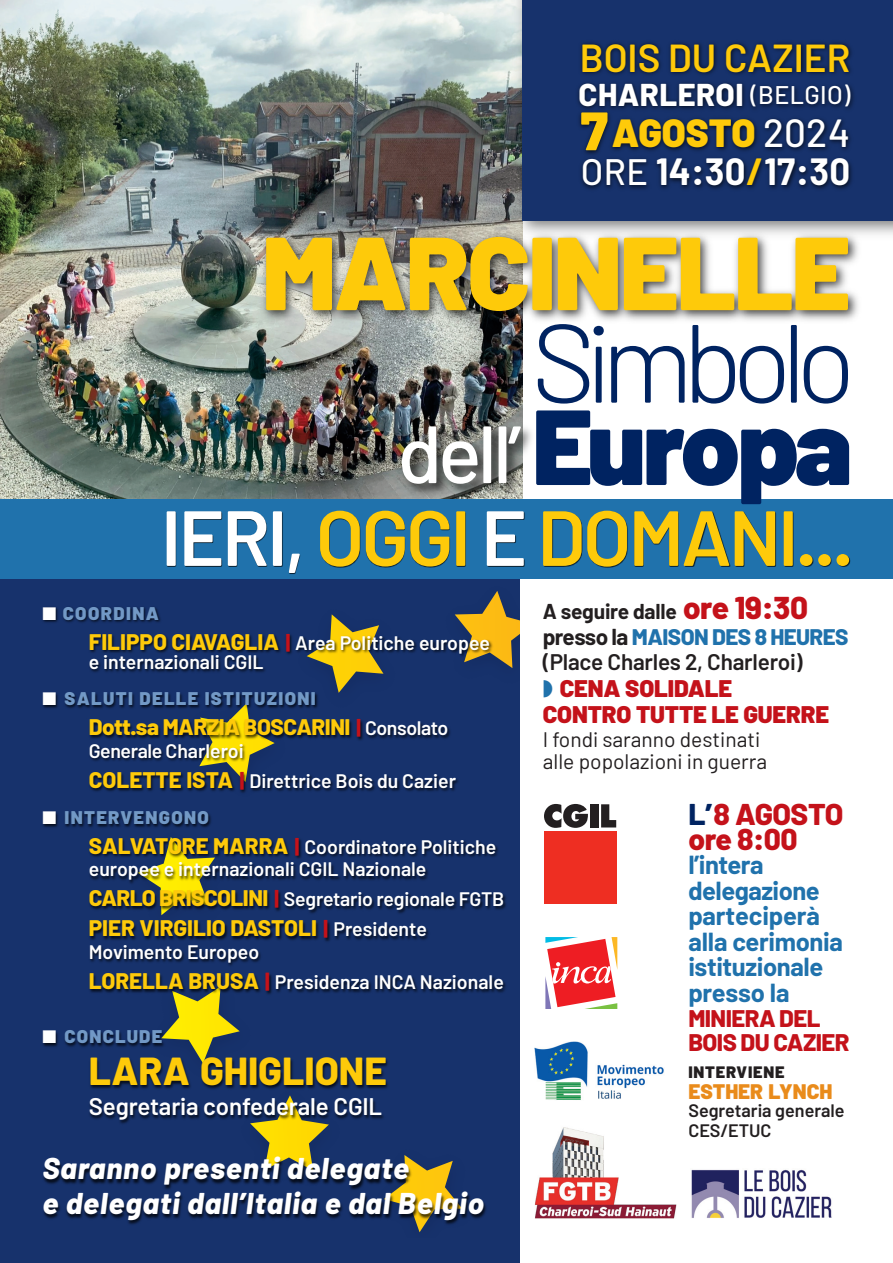
<style>
.page{position:relative;width:893px;height:1263px;background:#fff}
.page>*{position:absolute;margin:0;border:0;box-sizing:border-box;transform-origin:0 0}
.t1{font:300 111px "Barlow";letter-spacing:-.095em;color:#002361}
.t2{font:900 106.5px "Barlow";letter-spacing:-.025em;color:#002361}
.t3{font:900 103.5px "Barlow";letter-spacing:-.02em;color:#feca0a}
.t4{font:500 81px "Barlow";color:#fff}
.t5{font:600 78px "Barlow";letter-spacing:-.035em;color:#feca0a}
.t6{font:900 39.15px "Barlow";color:#feca0a}
.t7{font:800 39px "Barlow";color:#feca0a}
.t8{font:600 39px "Barlow";color:#feca0a}
.t9{font:700 37.05px "Barlow";letter-spacing:.01em;color:#fff}
.t10{font:800 31.5px "Barlow";letter-spacing:.015em;color:#fff}
.t11{font:italic 800 30px "Barlow";letter-spacing:.03em;color:#fff}
.t12{font:800 30px "Barlow";letter-spacing:-.015em;color:#c4121a}
.t13{font:700 25.5px "Barlow";letter-spacing:-.015em;color:#2072ac}
.t14{font:900 24px "Barlow";letter-spacing:-.005em;color:#c4121a}
.t15{font:600 24px "Barlow";letter-spacing:-.005em;color:#fff}
.t16{font:800 24px "Barlow";letter-spacing:-.025em;color:#c4121a}
.t17{font:800 22.5px "Barlow";letter-spacing:-.02em;color:#feca0a}
.t18{font:800 22.5px "Barlow";color:#feca0a}
.t19{font:600 22.5px "Barlow";letter-spacing:-.01em;color:#231f20}
.t20{font:800 22.5px "Barlow";letter-spacing:-.025em;color:#2072ac}
.t21{font:21px "Barlow";color:#231f20}
.t22{font:700 21px "Barlow";letter-spacing:-.01em;color:#231f20}
.t23{font:900 21px "Barlow";color:#e98b1b}
.t24{font:600 19.5px "Barlow";color:#fff}
.t25{font:900 18.3px "Barlow";letter-spacing:.075em;color:#7299c6}
.t26{font:600 18px "Barlow";color:#231f20}
.t27{font:900 16.5px "Barlow";letter-spacing:.05em;color:#231f20}
.s1{font-weight:500;font-size:25.5px}
.s2{font-size:54px}
.s3{font-weight:500;color:#fff}
.s4{font-weight:500;font-size:36.75px}
.s5{color:#feca0a}
.s6{color:#fff}
.s7{font-weight:800;font-size:22.5px;color:#feca0a}
.s8{font-weight:800;font-size:21px;color:#c4121a}
.s9{font-size:21px;color:#c4121a}
.s10{font-weight:600;font-size:19.5px;color:#fff}
.s11{font-weight:800;font-size:21.45px;color:#c4121a}
.s12{font-weight:800;font-size:31.5px;color:#c4121a}
.s13{font-weight:700;color:#231f20}
.s14{color:#002361}
</style>
<div class="page">
<img style="left:0;top:0;width:523px;height:499px">
<div style="left:0;top:500px;width:523px;height:763px;background:#17326c"></div>
<div style="left:522px;top:0;width:371px;height:220px;background:#17326c"></div>
<img style="left:236px;top:370px;width:296px;height:113px">
<svg style="left:544px;top:804px;width:44px;height:24px"></svg>
<div style="left:590px;top:804px;width:8px;height:23px;background:#231f20"></div>
<svg style="left:601px;top:804px;width:15px;height:23px"></svg>
<div style="left:544px;top:832px;width:72px;height:72px;background:#ee2e22"></div>
<svg style="left:545px;top:937px;width:72px;height:72px"></svg>
<img style="left:539px;top:1041px;width:125px;height:59px">
<img style="left:691px;top:1169px;width:141px;height:49px">
<img style="left:10px;top:483px;width:883px;height:113px">
<img style="left:42px;top:596px;width:497px;height:650px">
<img style="left:0;top:197px;width:893px;height:168px">
<img style="left:487px;top:16px;width:406px;height:196px">
<img style="left:533px;top:1125px;width:144px;height:96px">
<p class="t8" style="left:580px;top:33px;width:272px">BOIS DU CAZIER</p>
<p class="t10" style="left:579px;top:74px;width:273px">CHARLEROI <span class="s1">(BELGIO)</span></p>
<p class="t6" style="left:581px;top:107px;width:271px"><span class="s2">7</span>AGOSTO <span class="s3">2024</span></p>
<p class="t9" style="left:581px;top:148px;width:271px"><span class="s4">ORE</span> 14:30<span class="s5">/</span>17:30</p>
<p class="t3" style="left:262px;top:207px;width:590px">MARCINELLE</p>
<p class="t1" style="left:531px;top:292px;width:326px">Simbolo</p>
<p class="t2" style="left:532px;top:378px;width:322px">Europa</p>
<p class="t4" style="left:398px;top:402px;width:125px">dell’</p>
<p class="t5" style="left:161px;top:488px;width:694px"><span class="s6">IERI,</span> OGGI <span class="s6">E</span> DOMANI...</p>
<p class="t25" style="left:42px;top:601px;width:118px"><span class="s6">■</span> COORDINA</p>
<p class="t24" style="left:89px;top:630px;width:403px"><span class="s7">FILIPPO CIAVAGLIA</span> <span class="s8">|</span> Area Politiche europee</p>
<p class="t24" style="left:89px;top:650px;width:176px">e internazionali CGIL</p>
<p class="t25" style="left:42px;top:687px;width:275px"><span class="s6">■</span> SALUTI DELLE ISTITUZIONI</p>
<p class="t17" style="left:89px;top:713px;width:361px">Dott.sa MARZIA BOSCARINI <span class="s9">|</span> <span class="s10">Consolato</span></p>
<p class="t24" style="left:89px;top:738px;width:156px">Generale Charleroi</p>
<p class="t24" style="left:89px;top:768px;width:369px"><span class="s7">COLETTE ISTA</span> <span class="s8">|</span> Direttrice Bois du Cazier</p>
<p class="t25" style="left:42px;top:805px;width:168px"><span class="s6">■</span> INTERVENGONO</p>
<p class="t24" style="left:89px;top:834px;width:409px"><span class="s7">SALVATORE MARRA</span> <span class="s8">|</span> Coordinatore Politiche</p>
<p class="t24" style="left:89px;top:857px;width:339px">europee e internazionali CGIL Nazionale</p>
<p class="t24" style="left:89px;top:887px;width:417px"><span class="s7">CARLO BRISCOLINI</span> <span class="s8">|</span> Segretario regionale FGTB</p>
<p class="t18" style="left:89px;top:914px;width:340px">PIER VIRGILIO DASTOLI <span class="s9">|</span> <span class="s10">Presidente</span></p>
<p class="t24" style="left:89px;top:939px;width:172px">Movimento Europeo</p>
<p class="t24" style="left:89px;top:969px;width:417px"><span class="s7">LORELLA BRUSA</span> <span class="s11">|</span> Presidenza INCA Nazionale</p>
<p class="t25" style="left:42px;top:1024px;width:121px"><span class="s6">■</span> CONCLUDE</p>
<p class="t7" style="left:89px;top:1046px;width:299px">LARA GHIGLIONE</p>
<p class="t15" style="left:89px;top:1091px;width:295px">Segretaria confederale CGIL</p>
<p class="t11" style="left:42px;top:1149px;width:368px">Saranno presenti delegate</p>
<p class="t11" style="left:42px;top:1184px;width:443px">e delegati dall’Italia e dal Belgio</p>
<p class="t22" style="left:543px;top:598px;width:267px">A seguire dalle <span class="s12">ore 19:30</span></p>
<p class="t20" style="left:543px;top:622px;width:307px"><span class="s13">presso la</span> MAISON DES 8 HEURES</p>
<p class="t19" style="left:543px;top:648px;width:261px">(Place Charles 2, Charleroi)</p>
<p class="t14" style="left:560px;top:673px;width:174px">CENA SOLIDALE</p>
<p class="t14" style="left:543px;top:699px;width:288px">CONTRO TUTTE LE GUERRE</p>
<p class="t21" style="left:543px;top:726px;width:219px">I fondi saranno destinati</p>
<p class="t21" style="left:543px;top:748px;width:226px">alle popolazioni in guerra</p>
<p class="t12" style="left:688px;top:795px;width:156px"><span class="s14">L’</span>8 AGOSTO</p>
<p class="t12" style="left:688px;top:820px;width:111px">ore 8:00</p>
<p class="t13" style="left:688px;top:849px;width:77px">l’intera</p>
<p class="t13" style="left:688px;top:874px;width:133px">delegazione</p>
<p class="t13" style="left:688px;top:900px;width:133px">parteciperà</p>
<p class="t13" style="left:688px;top:925px;width:156px">alla cerimonia</p>
<p class="t13" style="left:688px;top:951px;width:137px">istituzionale</p>
<p class="t13" style="left:688px;top:976px;width:103px">presso la</p>
<p class="t16" style="left:688px;top:1003px;width:134px">MINIERA DEL</p>
<p class="t16" style="left:688px;top:1027px;width:163px">BOIS DU CAZIER</p>
<p class="t27" style="left:688px;top:1062px;width:98px">INTERVIENE</p>
<p class="t23" style="left:688px;top:1078px;width:145px">ESTHER LYNCH</p>
<p class="t26" style="left:688px;top:1099px;width:158px">Segretaria generale</p>
<p class="t26" style="left:688px;top:1119px;width:84px">CES/ETUC</p>
</div>
